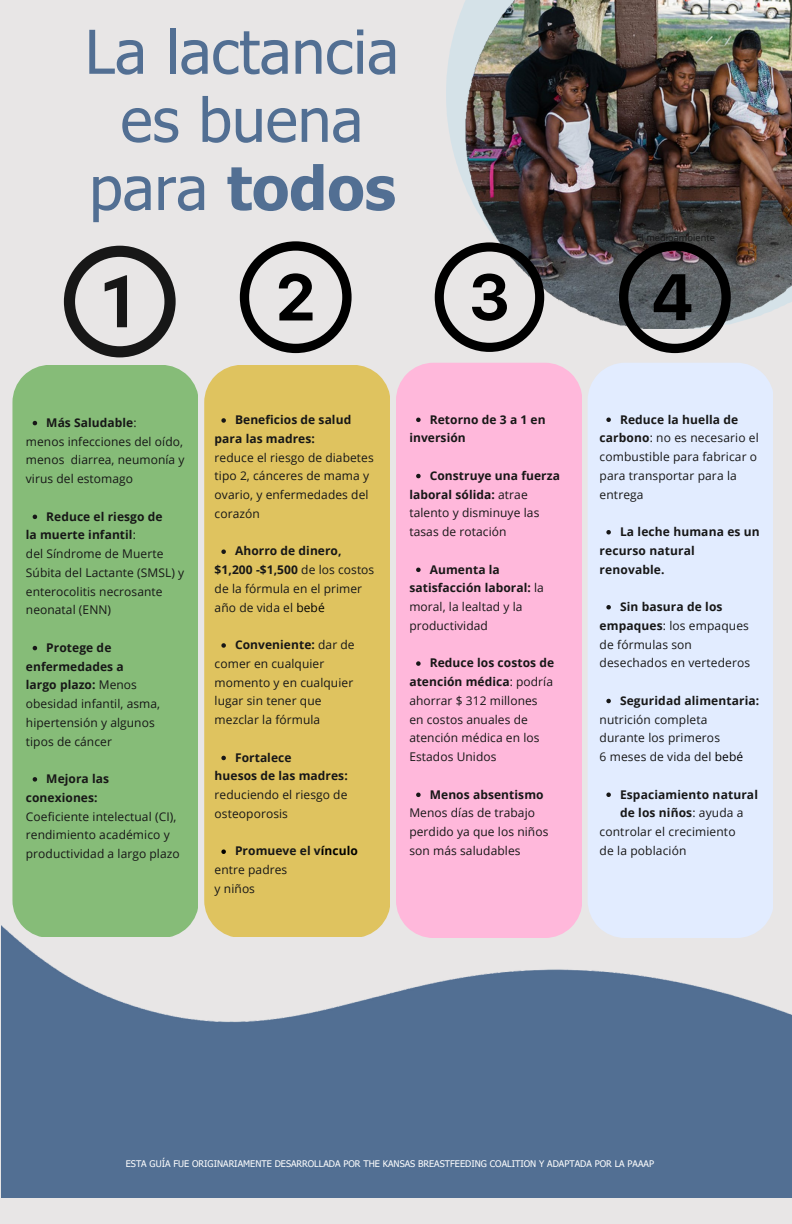
<style>
.page{position:relative;width:792px;height:1224px;background:#e8e6e6}
.page>*{position:absolute;margin:0;border:0;box-sizing:border-box;transform-origin:0 0}
.t1{font:60.5px/68.1px "Tahoma";color:#526f93;text-align:center}
.t2{font:12px/18.8px "Open Sans";letter-spacing:.005em;color:#171717}
.t3{font:700 12px/18.8px "Open Sans";letter-spacing:.005em;color:#171717}
.t4{font:9.1px "Tahoma";color:#fff}
.t5{font:9.1px "Open Sans";letter-spacing:.01em;color:#171717}
.s1{font-weight:700}
.s2{font-weight:400}
.s3{color:#000}
</style>
<div class="page">
<img style="left:2px;top:926px;width:790px;height:271px">
<svg style="left:446px;top:0;width:20px;height:187px;fill:#d5e2e8"></svg>
<img style="left:466px;top:0;width:326px;height:326px">
<svg style="left:64px;top:246px;width:112px;height:111px"></svg>
<svg style="left:240px;top:241px;width:112px;height:112px"></svg>
<svg style="left:619px;top:241px;width:112px;height:112px;background:#545558"></svg>
<div style="left:396px;top:363px;width:186px;height:575px;background:#ffb8db"></div>
<svg style="left:435px;top:242px;width:109px;height:110px"></svg>
<div style="left:12px;top:365px;width:186px;height:572px;background:#86bc78"></div>
<svg style="left:33px;top:421px;width:4px;height:4px"></svg>
<svg style="left:33px;top:515px;width:4px;height:4px"></svg>
<svg style="left:33px;top:646px;width:4px;height:4px"></svg>
<svg style="left:33px;top:777px;width:4px;height:5px"></svg>
<div style="left:204px;top:365px;width:186px;height:572px;background:#dfc35f"></div>
<svg style="left:221px;top:418px;width:5px;height:5px"></svg>
<svg style="left:221px;top:549px;width:5px;height:5px"></svg>
<svg style="left:221px;top:643px;width:5px;height:5px"></svg>
<svg style="left:221px;top:756px;width:5px;height:4px"></svg>
<svg style="left:221px;top:849px;width:5px;height:5px"></svg>
<svg style="left:416px;top:418px;width:5px;height:4px"></svg>
<svg style="left:416px;top:474px;width:5px;height:4px"></svg>
<svg style="left:416px;top:568px;width:5px;height:4px"></svg>
<svg style="left:416px;top:661px;width:5px;height:5px"></svg>
<svg style="left:416px;top:793px;width:5px;height:4px"></svg>
<div style="left:588px;top:363px;width:185px;height:575px;background:#e2ecff"></div>
<svg style="left:606px;top:418px;width:5px;height:4px"></svg>
<svg style="left:606px;top:530px;width:5px;height:5px"></svg>
<svg style="left:606px;top:605px;width:5px;height:5px"></svg>
<svg style="left:606px;top:699px;width:5px;height:4px"></svg>
<svg style="left:606px;top:793px;width:5px;height:4px"></svg>
<h1 class="t1" style="left:85px;top:16px;width:315px">La lactancia es buena para <span class="s1">todos</span></h1>
<p class="t5" style="left:636px;top:231px;width:80px">El medioambiente</p>
<p class="t3" style="left:46px;top:413px;width:92px">Más Saludable<span class="s2">:</span></p>
<p class="t3" style="left:235px;top:410px;width:118px">Beneficios de salud</p>
<p class="t3" style="left:430px;top:410px;width:117px">Retorno de 3 a 1 en</p>
<p class="t3" style="left:620px;top:409px;width:120px">Reduce la huella de</p>
<p class="t2" style="left:26px;top:432px;width:160px">menos infecciones del oído, menos diarrea, neumonía y virus del estomago</p>
<p class="t3" style="left:46px;top:507px;width:118px">Reduce el riesgo de</p>
<p class="t2" style="left:26px;top:525px;width:160px"><span class="s1">la muerte infantil</span>:<br>del Síndrome de Muerte<br>Súbita del Lactante (SMSL) y enterocolitis necrosante neonatal (ENN)</p>
<p class="t3" style="left:46px;top:638px;width:67px">Protege de</p>
<p class="t2" style="left:26px;top:657px;width:136px"><span class="s1">enfermedades a<br>largo plazo:</span> Menos obesidad infantil, asma, hipertensión y algunos tipos de cáncer</p>
<p class="t3" style="left:215px;top:429px;width:102px">para las madres:</p>
<p class="t2" style="left:215px;top:448px;width:161px">reduce el riesgo de diabetes tipo 2, cánceres de mama y ovario, y enfermedades del corazón</p>
<p class="t3" style="left:235px;top:541px;width:108px">Ahorro de dinero,</p>
<p class="t2" style="left:215px;top:560px;width:161px"><span class="s1">$1,200 -$1,500</span> de los costos de la fórmula en el primer año de vida el <span class="s3">bebé</span></p>
<p class="t3" style="left:235px;top:635px;width:121px">Conveniente: <span class="s2">dar de</span></p>
<p class="t2" style="left:215px;top:654px;width:140px">comer en cualquier momento y en cualquier lugar sin tener que mezclar la fórmula</p>
<p class="t3" style="left:235px;top:748px;width:58px">Fortalece</p>
<p class="t3" style="left:409px;top:428px;width:58px">inversión</p>
<p class="t3" style="left:430px;top:466px;width:132px">Construye una fuerza</p>
<p class="t2" style="left:409px;top:485px;width:132px"><span class="s1">laboral sólida:</span> atrae talento y disminuye las tasas de rotación</p>
<p class="t3" style="left:430px;top:560px;width:72px">Aumenta la</p>
<p class="t2" style="left:409px;top:578px;width:136px"><span class="s1">satisfacción laboral:</span> la moral, la lealtad y la productividad</p>
<p class="t3" style="left:430px;top:653px;width:126px">Reduce los costos de</p>
<p class="t2" style="left:409px;top:672px;width:145px"><span class="s1">atención médica</span>: podría ahorrar $ 312 millones en costos anuales de atención médica en los<br>Estados Unidos</p>
<p class="t2" style="left:600px;top:428px;width:161px"><span class="s1">carbono</span>: no es necesario el combustible para fabricar o para transportar para la entrega</p>
<p class="t3" style="left:620px;top:522px;width:141px">La leche humana es un</p>
<p class="t3" style="left:600px;top:541px;width:97px">recurso natural renovable.</p>
<p class="t3" style="left:620px;top:597px;width:104px">Sin basura de los</p>
<p class="t2" style="left:600px;top:616px;width:152px"><span class="s1">empaques</span>: los empaques de fórmulas son desechados en vertederos</p>
<p class="t3" style="left:620px;top:691px;width:141px">Seguridad alimentaria:</p>
<p class="t2" style="left:600px;top:709px;width:145px">nutrición completa durante los primeros<br>6 meses de vida del <span class="s3">bebé</span></p>
<p class="t3" style="left:46px;top:769px;width:64px">Mejora las</p>
<p class="t3" style="left:26px;top:788px;width:73px">conexiones:</p>
<p class="t2" style="left:26px;top:807px;width:155px">Coeficiente intelectual (CI), rendimiento académico y productividad a largo plazo</p>
<p class="t3" style="left:215px;top:766px;width:135px">huesos de las madres:</p>
<p class="t2" style="left:215px;top:785px;width:134px">reduciendo el riesgo de osteoporosis</p>
<p class="t3" style="left:235px;top:841px;width:124px">Promueve el v<span class="s3">ínculo</span></p>
<p class="t3" style="left:430px;top:785px;width:115px">Menos absentismo</p>
<p class="t2" style="left:409px;top:803px;width:141px">Menos días de trabajo perdido ya que los niños son más saludables</p>
<p class="t3" style="left:620px;top:784px;width:140px">Espaciamiento natural de los niños<span class="s2">: ayuda a</span></p>
<p class="t2" style="left:600px;top:822px;width:137px">controlar el crecimiento de la población</p>
<p class="t2" style="left:215px;top:860px;width:74px">entre padres y niños</p>
<p class="t4" style="left:126px;top:1158px;width:530px">ESTA GUÍA FUE ORIGINARIAMENTE DESARROLLADA POR THE KANSAS BREASTFEEDING COALITION Y ADAPTADA POR LA PAAAP</p>
</div>
